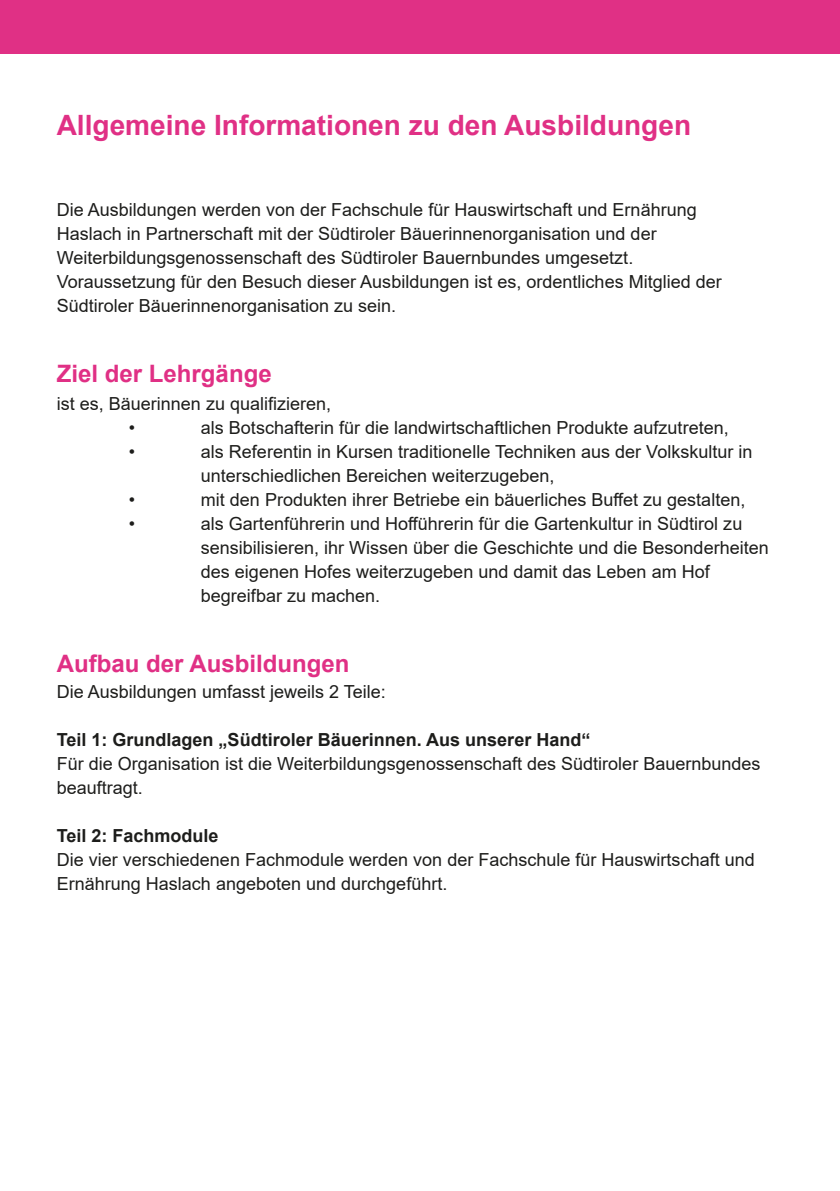
<style>
.page{position:relative;width:840px;height:1191px;background:#fff}
.page>*{position:absolute;margin:0;border:0;box-sizing:border-box;transform-origin:0 0}
.t1{font:700 28px "Arial";color:#e03085}
.t2{font:700 24px "Arial";color:#e03085}
.t3{font:18px/24px "Arial";color:#1d1d1b}
.t4{font:700 18px "Arial";color:#1d1d1b}
</style>
<div class="page">
<div style="left:0;top:0;width:839px;height:53px;background:#e03085"></div>
<h1 class="t1" style="left:57px;top:105px;width:635px">Allgemeine Informationen zu den Ausbildungen</h1>
<p class="t3" style="left:57px;top:197px;width:666px">Die Ausbildungen werden von der Fachschule für Hauswirtschaft und Ernährung Haslach in Partnerschaft mit der Südtiroler Bäuerinnenorganisation und der Weiterbildungsgenossenschaft des Südtiroler Bauernbundes umgesetzt.<br>Voraussetzung für den Besuch dieser Ausbildungen ist es, ordentliches Mitglied der Südtiroler Bäuerinnenorganisation zu sein.</p>
<h2 class="t2" style="left:57px;top:357px;width:216px">Ziel der Lehrgänge</h2>
<p class="t3" style="left:129px;top:391px;width:204px;text-indent:-72px">ist es, Bäuerinnen zu qualifizieren, •</p>
<p class="t3" style="left:201px;top:415px;width:529px">als Botschafterin für die landwirtschaftlichen Produkte aufzutreten,</p>
<p class="t3" style="left:129px;top:439px;width:8px">•</p>
<p class="t3" style="left:201px;top:439px;width:552px">als Referentin in Kursen traditionelle Techniken aus der Volkskultur in unterschiedlichen Bereichen weiterzugeben,</p>
<p class="t3" style="left:129px;top:487px;width:8px">•</p>
<p class="t3" style="left:201px;top:487px;width:545px">mit den Produkten ihrer Betriebe ein bäuerliches Buffet zu gestalten,</p>
<p class="t3" style="left:129px;top:511px;width:8px">•</p>
<p class="t3" style="left:201px;top:511px;width:569px">als Gartenführerin und Hofführerin für die Gartenkultur in Südtirol zu sensibilisieren, ihr Wissen über die Geschichte und die Besonderheiten des eigenen Hofes weiterzugeben und damit das Leben am Hof begreifbar zu machen.</p>
<h2 class="t2" style="left:57px;top:646px;width:294px">Aufbau der Ausbildungen</h2>
<p class="t3" style="left:57px;top:680px;width:330px">Die Ausbildungen umfasst jeweils 2 Teile:</p>
<p class="t4" style="left:57px;top:727px;width:535px">Teil 1: Grundlagen „Südtiroler Bäuerinnen. Aus unserer Hand“</p>
<p class="t3" style="left:57px;top:752px;width:705px">Für die Organisation ist die Weiterbildungsgenossenschaft des Südtiroler Bauernbundes beauftragt.</p>
<p class="t4" style="left:57px;top:823px;width:163px">Teil 2: Fachmodule</p>
<p class="t3" style="left:57px;top:848px;width:699px">Die vier verschiedenen Fachmodule werden von der Fachschule für Hauswirtschaft und<br>Ernährung Haslach angeboten und durchgeführt.</p>
</div>
